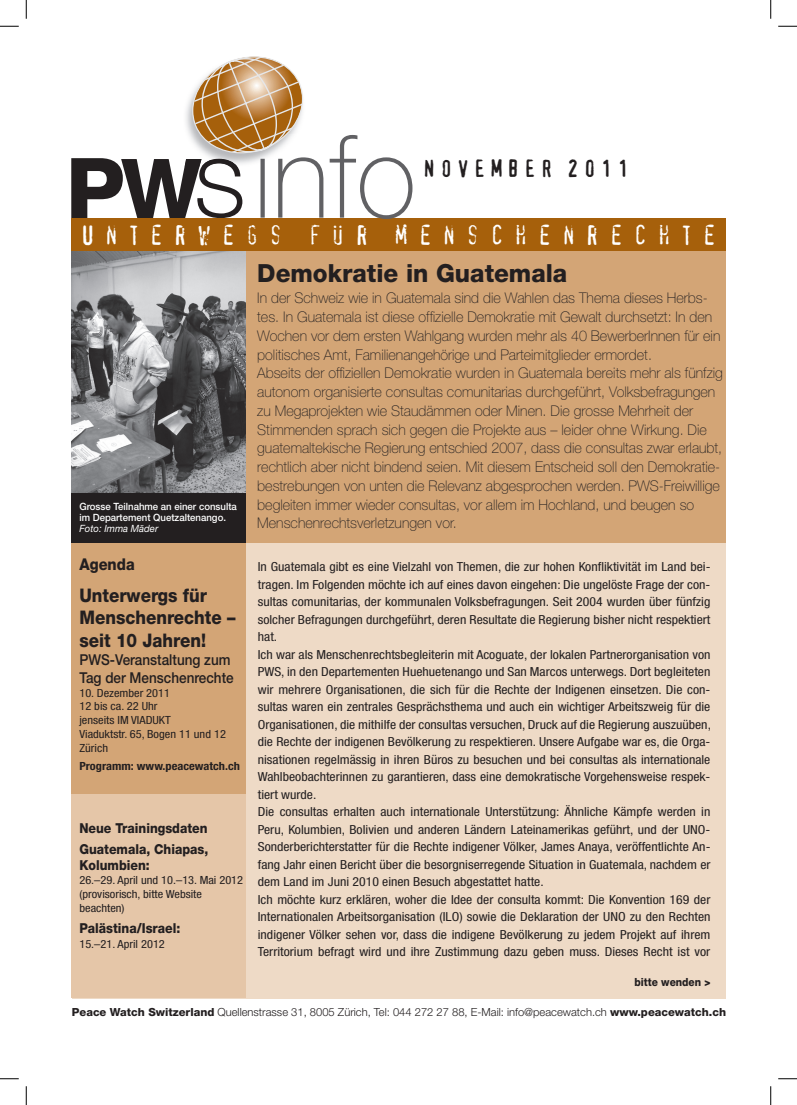
<style>
.page{position:relative;width:797px;height:1105px;background:#fff}
.page>*{position:absolute;margin:0;border:0;box-sizing:border-box;transform-origin:0 0}
.t1{font:100 114.5px "Helvetica Neue LT";color:#616164}
.t2{font:26.5px "Confidential";letter-spacing:.4em;color:#fff}
.t3{font:800 25px "Helvetica Neue LT";color:#231f20}
.t4{font:23.25px "Confidential";letter-spacing:.22em;color:#231f20}
.t5{font:800 18.75px/22.5px "Helvetica Neue LT";color:#231f20;scale:.9 1}
.t6{font:800 16.25px "Helvetica Neue LT";color:#231f20;scale:.9 1}
.t7{font:500 15px/17.5px "Helvetica Neue LT";color:#231f20;scale:.9 1}
.t8{font:100 14.75px/18.8px "Helvetica Neue LT";color:#231f20}
.t9{font:800 13.75px/21.2px "Helvetica Neue LT";color:#231f20;scale:.9 1}
.t10{font:condensed 12.5px/17.5px "Helvetica Neue LT";color:#231f20;scale:1.1 1}
.t11{font:condensed 11.25px/13.8px "Helvetica Neue LT";color:#231f20;scale:1.1 1}
.t12{font:700 condensed 11.25px "Helvetica Neue LT";color:#231f20;scale:1.1 1}
.t13{font:800 11.25px "Helvetica Neue LT";color:#231f20;scale:.9 1}
.t14{font:300 11.12px "Helvetica Neue LT";color:#231f20}
.t15{font:500 10px/11.2px "Helvetica Neue LT";color:#fff;scale:.96 1}
.t16{font:italic 10px "Helvetica Neue LT";color:#fff;scale:.96 1}
.s1{font-weight:800}
</style>
<div class="page">
<div style="left:72px;top:219px;width:653px;height:779px;background:#eedac6"></div>
<div style="left:71px;top:220px;width:174px;height:777px;background:#e5c6a8"></div>
<div style="left:71px;top:542px;width:174px;height:251px;background:#d3a576"></div>
<div style="left:72px;top:219px;width:653px;height:323px;background:#d3a576"></div>
<img style="left:71px;top:250px;width:174px;height:243px">
<div style="left:71px;top:218px;width:654px;height:32px;background:#a6600b"></div>
<svg style="left:71px;top:56px;width:235px;height:162px"></svg>
<div style="left:71px;top:493px;width:174px;height:49px;background:#231f20"></div>
<svg style="left:0;top:25px;width:19px;height:2px"></svg>
<svg style="left:778px;top:25px;width:19px;height:2px"></svg>
<svg style="left:0;top:1078px;width:19px;height:1px"></svg>
<svg style="left:778px;top:1078px;width:19px;height:1px"></svg>
<svg style="left:25px;top:0;width:2px;height:19px"></svg>
<svg style="left:25px;top:1086px;width:2px;height:19px"></svg>
<svg style="left:770px;top:0;width:1px;height:19px"></svg>
<svg style="left:770px;top:1086px;width:1px;height:19px"></svg>
<h1 class="t1" style="left:253px;top:111px;width:164px">info</h1>
<h3 class="t4" style="left:423px;top:158px;width:207px">NOVEMBER 2011</h3>
<h2 class="t2" style="left:81px;top:224px;width:636px">UNTERWEGS FÜR MENSCHENRECHTE</h2>
<p class="t15" style="left:79px;top:500px;width:165px">Grosse Teilnahme an einer consulta im Departement Quetzaltenango.</p>
<p class="t16" style="left:79px;top:523px;width:84px">Foto: Imma Mäder</p>
<h3 class="t6" style="left:79px;top:555px;width:63px">Agenda</h3>
<h3 class="t5" style="left:79px;top:584px;width:175px">Unterwergs für<br>Menschenrechte – seit 10 Jahren!</h3>
<p class="t7" style="left:79px;top:651px;width:173px">PWS-Veranstaltung zum<br>Tag der Menschenrechte</p>
<p class="t11" style="left:79px;top:686px;width:135px">10. Dezember 2011<br>12 bis ca. 22 Uhr<br>jenseits IM VIADUKT<br>Viaduktstr. 65, Bogen 11 und 12<br>Zürich</p>
<p class="t12" style="left:79px;top:759px;width:147px">Programm: www.peacewatch.ch</p>
<p class="t9" style="left:79px;top:817px;width:145px">Neue Trainingsdaten<br>Guatemala, Chiapas,</p>
<p class="t9" style="left:79px;top:855px;width:80px">Kolumbien:</p>
<p class="t11" style="left:79px;top:873px;width:150px">26.–29. April und 10.–13. Mai 2012 (provisorisch, bitte Website beachten)</p>
<p class="t9" style="left:79px;top:917px;width:114px">Palästina/Israel:</p>
<p class="t11" style="left:79px;top:937px;width:79px">15.–21. April 2012</p>
<h3 class="t3" style="left:257px;top:258px;width:311px">Demokratie in Guatemala</h3>
<p class="t8" style="left:257px;top:289px;width:467px">In der Schweiz wie in Guatemala sind die Wahlen das Thema dieses Herbs&shy;tes. In Guatemala ist diese offizielle Demokratie mit Gewalt durchsetzt: In den Wochen vor dem ersten Wahlgang wurden mehr als 40 BewerberInnen für ein politisches Amt, Familienangehörige und Parteimitglieder ermordet.<br>Abseits der offiziellen Demokratie wurden in Guatemala bereits mehr als fünfzig autonom organisierte consultas comunitarias durchgeführt, Volksbefragungen zu Megaprojekten wie Staudämmen oder Minen. Die grosse Mehrheit der Stimmenden sprach sich gegen die Projekte aus – leider ohne Wirkung. Die guatemaltekische Regierung entschied 2007, dass die consultas zwar erlaubt, rechtlich aber nicht bindend seien. Mit diesem Entscheid soll den Demokratie&shy;bestrebungen von unten die Relevanz abgesprochen werden. PWS-Freiwillige begleiten immer wieder consultas, vor allem im Hochland, und beugen so Menschenrechtsverletzungen vor.</p>
<p class="t10" style="left:258px;top:558px;width:413px">In Guatemala gibt es eine Vielzahl von Themen, die zur hohen Konfliktivität im Land bei&shy;tragen. Im Folgenden möchte ich auf eines davon eingehen: Die ungelöste Frage der con&shy;sultas comunitarias, der kommunalen Volksbefragungen. Seit 2004 wurden über fünfzig solcher Befragungen durchgeführt, deren Resultate die Regierung bisher nicht respektiert hat.<br>Ich war als Menschenrechtsbegleiterin mit Acoguate, der lokalen Partnerorganisation von PWS, in den Departementen Huehuetenango und San Marcos unterwegs. Dort begleiteten wir mehrere Organisationen, die sich für die Rechte der Indigenen einsetzen. Die con&shy;sultas waren ein zentrales Gesprächsthema und auch ein wichtiger Arbeitszweig für die Organisationen, die mithilfe der consultas versuchen, Druck auf die Regierung auszuüben, die Rechte der indigenen Bevölkerung zu respektieren. Unsere Aufgabe war es, die Orga&shy;nisationen regelmässig in ihren Büros zu besuchen und bei consultas als internationale Wahlbeobachterinnen zu garantieren, dass eine demokratische Vorgehensweise respek&shy;tiert wurde.<br>Die consultas erhalten auch internationale Unterstützung: Ähnliche Kämpfe werden in Peru, Kolumbien, Bolivien und anderen Ländern Lateinamerikas geführt, und der UNO-Sonderberichterstatter für die Rechte indigener Völker, James Anaya, veröffentlichte An&shy;fang Jahr einen Bericht über die besorgniserregende Situation in Guatemala, nachdem er dem Land im Juni 2010 einen Besuch abgestattet hatte.<br>Ich möchte kurz erklären, woher die Idee der consulta kommt: Die Konvention 169 der Internationalen Arbeitsorganisation (ILO) sowie die Deklaration der UNO zu den Rechten indigener Völker sehen vor, dass die indigene Bevölkerung zu jedem Projekt auf ihrem Territorium befragt wird und ihre Zustimmung dazu geben muss. Dieses Recht ist vor</p>
<p class="t13" style="left:634px;top:975px;width:86px">bitte wenden &gt;</p>
<p class="t14" style="left:72px;top:1005px;width:655px"><span class="s1">Peace Watch Switzerland</span> Quellenstrasse 31, 8005 Zürich, Tel: 044 272 27 88, E-Mail: info@peacewatch.ch <span class="s1">www.peacewatch.ch</span></p>
</div>
